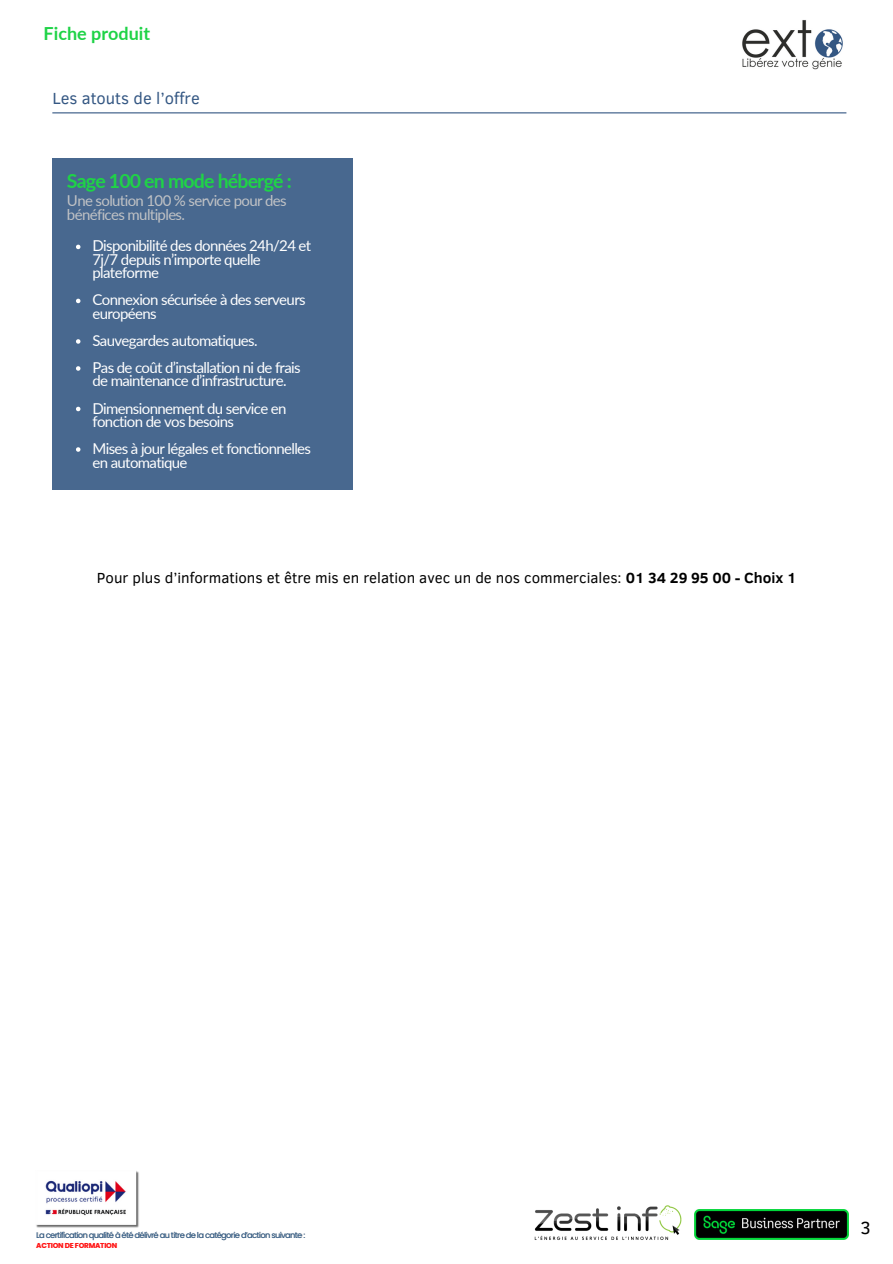
<style>
.page{position:relative;width:893px;height:1264px;background:#fff}
.page>*{position:absolute;margin:0;border:0;box-sizing:border-box;transform-origin:0 0}
.t1{font:700 19.5px "Lato";letter-spacing:-.04em;color:#1fd347}
.t2{font:700 18px "Lato";color:#1fd347}
.t3{font:18px "Clear Sans";color:#000}
.t4{font:16.5px "Clear Sans";color:#345783}
.t5{font:15px/13.5px "Lato";letter-spacing:-.04em;color:#fff}
.t6{font:15px "Clear Sans";color:#000}
.t7{font:15px/13.5px "Lato";letter-spacing:-.04em;color:#c0c2c5}
.t8{font:8.1px "Poppins";letter-spacing:-.07em;color:#275787}
.t9{font:700 7.2px "Poppins";letter-spacing:-.02em;color:#ff1616}
.s1{font-weight:700}
</style>
<div class="page">
<img style="left:694px;top:1209px;width:154px;height:30px">
<img style="left:534px;top:1205px;width:148px;height:35px">
<img style="left:742px;top:20px;width:101px;height:49px">
<img style="left:36px;top:1171px;width:103px;height:57px">
<div style="left:52px;top:158px;width:301px;height:332px;background:#48688f"></div>
<svg style="left:76px;top:245px;width:4px;height:4px"></svg>
<svg style="left:76px;top:299px;width:4px;height:4px"></svg>
<svg style="left:76px;top:339px;width:4px;height:5px"></svg>
<svg style="left:76px;top:366px;width:4px;height:5px"></svg>
<svg style="left:76px;top:407px;width:4px;height:4px"></svg>
<svg style="left:76px;top:447px;width:4px;height:5px"></svg>
<hr style="left:52px;top:112px;width:794px;height:1px;background:#345783">
<p class="t2" style="left:44px;top:23px;width:108px">Fiche produit</p>
<p class="t4" style="left:52px;top:87px;width:149px">Les atouts de l’offre</p>
<p class="t1" style="left:67px;top:168px;width:226px">Sage 100 en mode hébergé :</p>
<p class="t7" style="left:67px;top:194px;width:221px">Une solution 100 % service pour des bénéfices multiples.</p>
<p class="t5" style="left:92px;top:239px;width:220px">Disponibilité des données 24h/24 et<br>7j/7 depuis n’importe quelle plateforme</p>
<p class="t5" style="left:92px;top:293px;width:215px">Connexion sécurisée à des serveurs européens</p>
<p class="t5" style="left:92px;top:333px;width:166px">Sauvegardes automatiques.</p>
<p class="t5" style="left:92px;top:360px;width:210px">Pas de coût d’installation ni de frais de maintenance d’infrastructure.</p>
<p class="t5" style="left:92px;top:401px;width:196px">Dimensionnement du service en fonction de vos besoins</p>
<p class="t5" style="left:92px;top:441px;width:220px">Mises à jour légales et fonctionnelles en automatique</p>
<p class="t6" style="left:97px;top:566px;width:701px">Pour plus d’informations et être mis en relation avec un de nos commerciales: <span class="s1">01 34 29 95 00 - Choix 1</span></p>
<p class="t8" style="left:36px;top:1228px;width:270px">La certification qualité à été délivré au titre de la catégorie d’action suivante :</p>
<p class="t9" style="left:36px;top:1239px;width:82px">ACTION DE FORMATION</p>
<p class="t3" style="left:860px;top:1214px;width:12px">3</p>
</div>
